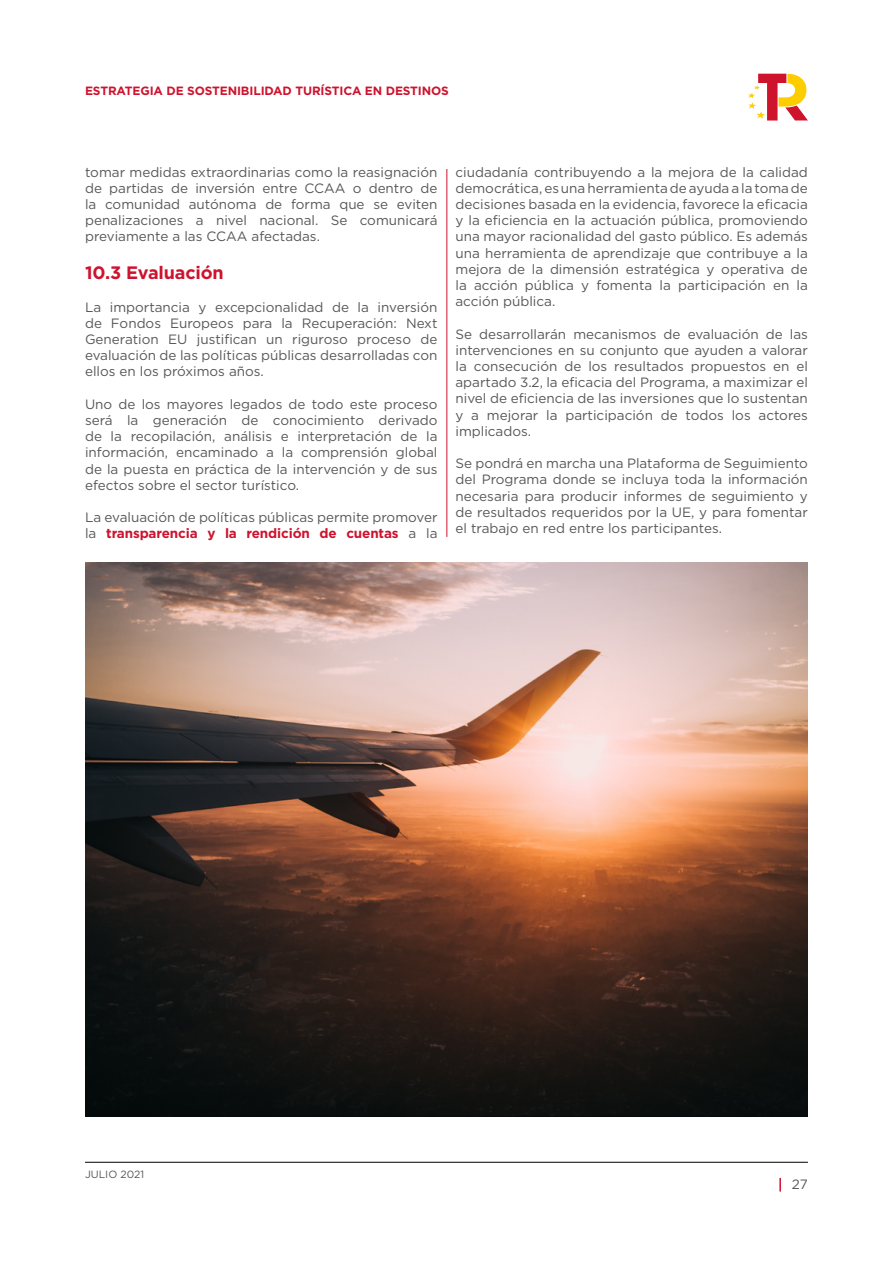
<style>
.page{position:relative;width:893px;height:1263px;background:#fff}
.page>*{position:absolute;margin:0;border:0;box-sizing:border-box;transform-origin:0 0}
.t1{font:700 18px "Gotham";letter-spacing:-.01em;color:#ce132e}
.t2{font:13.5px/16.2px "Gotham";color:#575756;text-align:justify}
.t3{font:700 12px "Gotham";letter-spacing:-.01em;color:#ce132e}
.t4{font:10.5px "Gotham";color:#575756}
.s1{font-weight:700;color:#ce132e}
</style>
<div class="page">
<svg style="left:779px;top:1178px;width:2px;height:13px"></svg>
<hr style="left:85px;top:1162px;width:723px;height:1px;background:#000">
<svg style="left:748px;top:74px;width:60px;height:47px"></svg>
<hr style="left:446px;top:169px;width:1px;height:368px;background:#ce132e">
<img style="left:85px;top:562px;width:723px;height:554px">
<p class="t3" style="left:85px;top:82px;width:365px">ESTRATEGIA DE SOSTENIBILIDAD TURÍSTICA EN DESTINOS</p>
<p class="t2" style="left:85px;top:163px;width:354px">tomar medidas extraordinarias como la reasignación de partidas de inversión entre CCAA o dentro de la comunidad autónoma de forma que se eviten penalizaciones a nivel nacional. Se comunicará previamente a las CCAA afectadas.</p>
<h1 class="t1" style="left:85px;top:261px;width:140px">10.3 Evaluación</h1>
<p class="t2" style="left:85px;top:298px;width:354px">La importancia y excepcionalidad de la inversión de Fondos Europeos para la Recuperación: Next Generation EU justifican un riguroso proceso de evaluación de las políticas públicas desarrolladas con ellos en los próximos años.</p>
<p class="t2" style="left:85px;top:396px;width:354px">Uno de los mayores legados de todo este proceso será la generación de conocimiento derivado de la recopilación, análisis e interpretación de la información, encaminado a la comprensión global de la puesta en práctica de la intervención y de sus efectos sobre el sector turístico.</p>
<p class="t2" style="left:85px;top:509px;width:354px">La evaluación de políticas públicas permite promover la <span class="s1">transparencia y la rendición de cuentas</span> a la</p>
<p class="t2" style="left:455px;top:163px;width:354px">ciudadanía contribuyendo a la mejora de la calidad democrática, es una herramienta de ayuda a la toma de decisiones basada en la evidencia, favorece la eficacia y la eficiencia en la actuación pública, promoviendo una mayor racionalidad del gasto público. Es además una herramienta de aprendizaje que contribuye a la mejora de la dimensión estratégica y operativa de la acción pública y fomenta la participación en la acción pública.</p>
<p class="t2" style="left:455px;top:325px;width:354px">Se desarrollarán mecanismos de evaluación de las intervenciones en su conjunto que ayuden a valorar la consecución de los resultados propuestos en el apartado 3.2, la eficacia del Programa, a maximizar el nivel de eficiencia de las inversiones que lo sustentan y a mejorar la participación de todos los actores implicados.</p>
<p class="t2" style="left:455px;top:455px;width:354px">Se pondrá en marcha una Plataforma de Seguimiento del Programa donde se incluya toda la información necesaria para producir informes de seguimiento y de resultados requeridos por la UE, y para fomentar el trabajo en red entre los participantes.</p>
<p class="t4" style="left:85px;top:1168px;width:61px">JULIO 2021</p>
<p class="t2" style="left:792px;top:1175px;width:17px">27</p>
</div>
